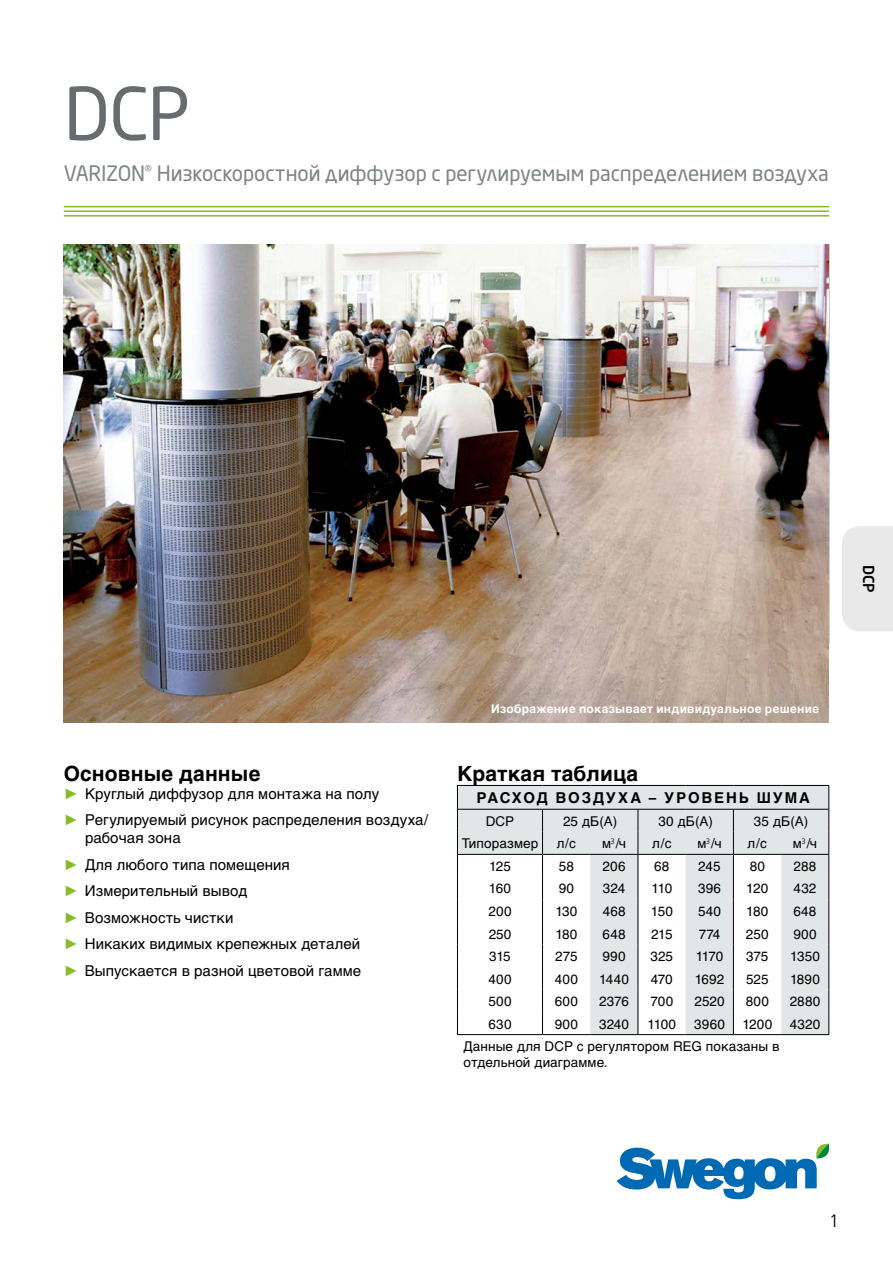
<style>
.page{position:relative;width:893px;height:1263px;background:#fff}
.page>*{position:absolute;margin:0;border:0;box-sizing:border-box;transform-origin:0 0}
.t1{font:72px "Neo Sans Pro Cyr";color:#676c6e}
.t2{font:21px "Neo Sans Pro Cyr";letter-spacing:-.005em;color:#7d8386}
.t3{font:700 21px "Helvetica Cyr";letter-spacing:.005em;color:#000}
.t4{font:300 18px "Frutiger";color:#000}
.t5{font:15px/26.5px "Helvetica Cyr Upright";letter-spacing:.005em;color:#000}
.t6{font:700 15px "Helvetica Cyr";letter-spacing:.125em;color:#000}
.t7{font:500 15px "Neo Sans Pro Cyr";color:#000}
.t8{font:13.5px/16.2px "Helvetica Cyr Upright";letter-spacing:.01em;color:#000}
.t9{font:700 12px "Helvetica Cyr";letter-spacing:.025em;color:#fff}
.s1{font-family:"Arial";color:#86bc25}
</style>
<div class="page">
<svg style="left:617px;top:1143px;width:212px;height:56px"></svg>
<hr style="left:64px;top:206px;width:765px;height:1px;background:#86bc25">
<hr style="left:64px;top:210px;width:765px;height:2px;background:#86bc25">
<hr style="left:64px;top:215px;width:765px;height:2px;background:#86bc25">
<div style="left:842px;top:526px;width:51px;height:105px;background:#e9e9e9"></div>
<img style="left:64px;top:245px;width:764px;height:478px">
<hr style="left:457px;top:1034px;width:85px;height:1px;background:#000">
<hr style="left:542px;top:1034px;width:48px;height:1px;background:#000">
<hr style="left:590px;top:1034px;width:48px;height:1px;background:#000">
<hr style="left:638px;top:1034px;width:48px;height:1px;background:#000">
<hr style="left:686px;top:1034px;width:47px;height:1px;background:#000">
<hr style="left:733px;top:1034px;width:48px;height:1px;background:#000">
<hr style="left:781px;top:1034px;width:48px;height:1px;background:#000">
<svg style="left:457px;top:785px;width:372px;height:249px"></svg>
<h1 class="t1" style="left:64px;top:70px;width:128px">DCP</h1>
<h2 class="t2" style="left:64px;top:161px;width:766px">VARIZON<sup>®</sup> Низкоскоростной диффузор с регулируемым распределением воздуха</h2>
<p class="t7" style="left:878px;top:565px;width:30px;rotate:90deg">DCP</p>
<h2 class="t3" style="left:64px;top:761px;width:198px">Основные данные</h2>
<p class="t5" style="left:64px;top:780px;width:366px"><span class="s1">►</span> Круглый диффузор для монтажа на полу<br><span class="s1">►</span> Регулируемый рисунок распределения воздуха/</p>
<p class="t5" style="left:64px;top:825px;width:299px;text-indent:21px">рабочая зона<br><span class="s1">►</span> Для любого типа помещения<br><span class="s1">►</span> Измерительный вывод<br><span class="s1">►</span> Возможность чистки<br><span class="s1">►</span> Никаких видимых крепежных деталей <span class="s1">►</span> Выпускается в разной цветовой гамме</p>
<p class="t9" style="left:491px;top:702px;width:330px">Изображение показывает индивидуальное решение</p>
<h2 class="t3" style="left:457px;top:761px;width:183px">Краткая таблица</h2>
<p class="t6" style="left:476px;top:789px;width:335px">РАСХОД ВОЗДУХА – УРОВЕНЬ ШУМА</p>
<p class="t8" style="left:486px;top:813px;width:30px">DCP</p>
<p class="t8" style="left:563px;top:813px;width:56px">25 дБ(A)</p>
<p class="t8" style="left:658px;top:813px;width:56px">30 дБ(A)</p>
<p class="t8" style="left:754px;top:813px;width:56px">35 дБ(A)</p>
<p class="t8" style="left:462px;top:835px;width:78px">Типоразмер</p>
<p class="t8" style="left:557px;top:835px;width:21px">л/с</p>
<p class="t8" style="left:602px;top:835px;width:26px">м<sup>3</sup> /ч</p>
<p class="t8" style="left:652px;top:835px;width:21px">л/с</p>
<p class="t8" style="left:697px;top:835px;width:26px">м<sup>3</sup> /ч</p>
<p class="t8" style="left:748px;top:835px;width:21px">л/с</p>
<p class="t8" style="left:793px;top:835px;width:26px">м<sup>3</sup> /ч</p>
<p class="t8" style="left:489px;top:858px;width:23px">125</p>
<p class="t8" style="left:559px;top:858px;width:17px">58</p>
<p class="t8" style="left:603px;top:858px;width:24px">206</p>
<p class="t8" style="left:654px;top:858px;width:17px">68</p>
<p class="t8" style="left:698px;top:858px;width:24px">245</p>
<p class="t8" style="left:750px;top:858px;width:17px">80</p>
<p class="t8" style="left:794px;top:858px;width:24px">288</p>
<p class="t8" style="left:489px;top:881px;width:24px">160</p>
<p class="t8" style="left:559px;top:881px;width:17px">90</p>
<p class="t8" style="left:603px;top:881px;width:24px">324</p>
<p class="t8" style="left:651px;top:881px;width:22px">110</p>
<p class="t8" style="left:698px;top:881px;width:24px">396</p>
<p class="t8" style="left:746px;top:881px;width:23px">120</p>
<p class="t8" style="left:794px;top:881px;width:24px">432</p>
<p class="t8" style="left:489px;top:903px;width:24px">200</p>
<p class="t8" style="left:555px;top:903px;width:24px">130</p>
<p class="t8" style="left:603px;top:903px;width:24px">468</p>
<p class="t8" style="left:651px;top:903px;width:23px">150</p>
<p class="t8" style="left:698px;top:903px;width:24px">540</p>
<p class="t8" style="left:746px;top:903px;width:24px">180</p>
<p class="t8" style="left:793px;top:903px;width:24px">648</p>
<p class="t8" style="left:489px;top:926px;width:24px">250</p>
<p class="t8" style="left:555px;top:926px;width:24px">180</p>
<p class="t8" style="left:603px;top:926px;width:24px">648</p>
<p class="t8" style="left:651px;top:926px;width:23px">215</p>
<p class="t8" style="left:699px;top:926px;width:23px">774</p>
<p class="t8" style="left:746px;top:926px;width:24px">250</p>
<p class="t8" style="left:793px;top:926px;width:25px">900</p>
<p class="t8" style="left:489px;top:948px;width:23px">315</p>
<p class="t8" style="left:555px;top:948px;width:24px">275</p>
<p class="t8" style="left:603px;top:948px;width:25px">990</p>
<p class="t8" style="left:650px;top:948px;width:24px">325</p>
<p class="t8" style="left:696px;top:948px;width:29px">1170</p>
<p class="t8" style="left:746px;top:948px;width:24px">375</p>
<p class="t8" style="left:790px;top:948px;width:31px">1350</p>
<p class="t8" style="left:488px;top:971px;width:25px">400</p>
<p class="t8" style="left:555px;top:971px;width:25px">400</p>
<p class="t8" style="left:599px;top:971px;width:31px">1440</p>
<p class="t8" style="left:651px;top:971px;width:23px">470</p>
<p class="t8" style="left:695px;top:971px;width:31px">1692</p>
<p class="t8" style="left:746px;top:971px;width:24px">525</p>
<p class="t8" style="left:790px;top:971px;width:31px">1890</p>
<p class="t8" style="left:488px;top:993px;width:24px">500</p>
<p class="t8" style="left:555px;top:993px;width:25px">600</p>
<p class="t8" style="left:599px;top:993px;width:31px">2376</p>
<p class="t8" style="left:650px;top:993px;width:24px">700</p>
<p class="t8" style="left:694px;top:993px;width:32px">2520</p>
<p class="t8" style="left:746px;top:993px;width:25px">800</p>
<p class="t8" style="left:790px;top:993px;width:32px">2880</p>
<p class="t8" style="left:489px;top:1016px;width:24px">630</p>
<p class="t8" style="left:555px;top:1016px;width:25px">900</p>
<p class="t8" style="left:599px;top:1016px;width:32px">3240</p>
<p class="t8" style="left:648px;top:1016px;width:30px">1100</p>
<p class="t8" style="left:694px;top:1016px;width:32px">3960</p>
<p class="t8" style="left:742px;top:1016px;width:31px">1200</p>
<p class="t8" style="left:790px;top:1016px;width:32px">4320</p>
<p class="t8" style="left:463px;top:1038px;width:317px">Данные для DCP с регулятором REG показаны в отдельной диаграмме.</p>
<h3 class="t4" style="left:829px;top:1210px;width:12px">1</h3>
</div>
